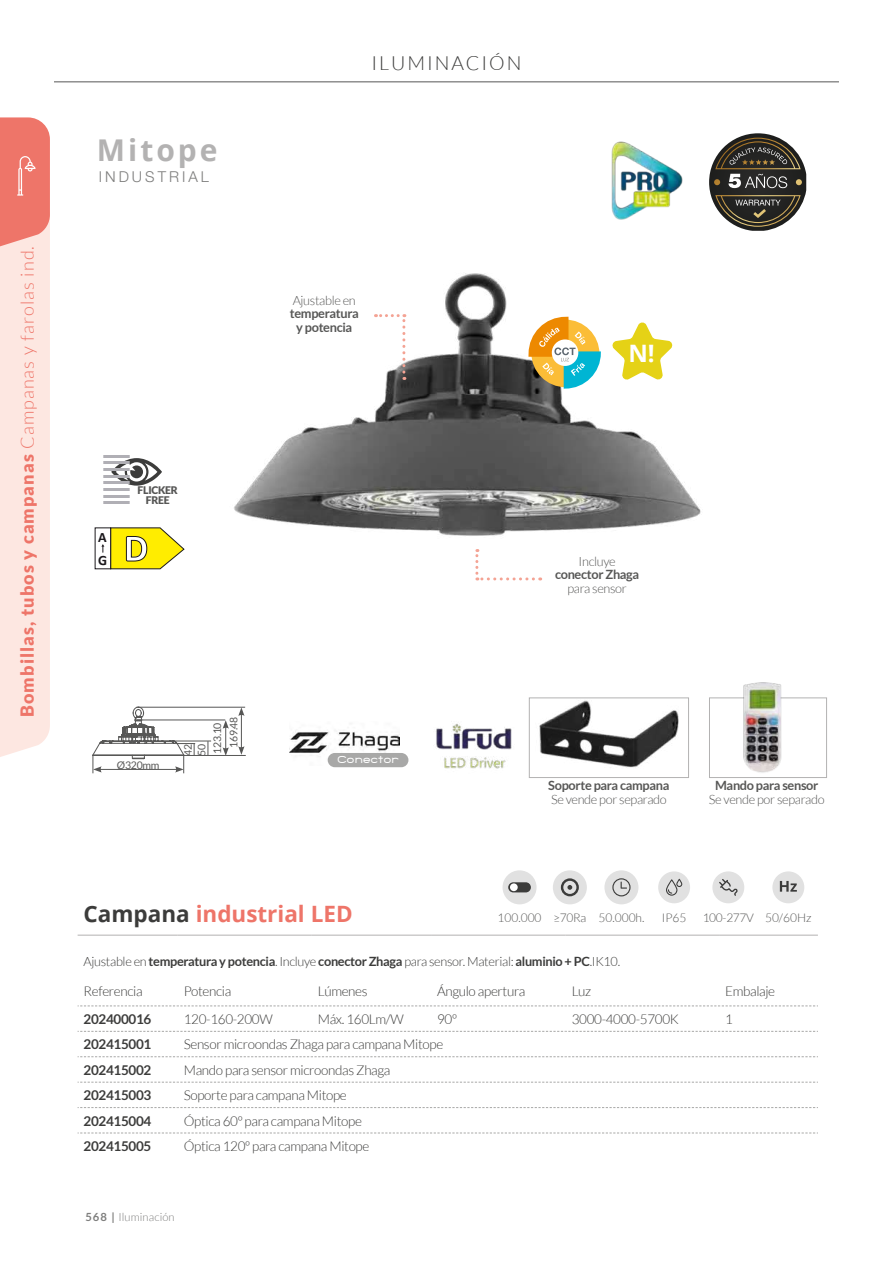
<style>
.page{position:relative;width:893px;height:1263px;background:#fff}
.page>*{position:absolute;margin:0;border:0;box-sizing:border-box;transform-origin:0 0}
.t1{font:700 38.85px "Calibri";color:#fff}
.t2{font:700 30px "Open Sans";letter-spacing:.1em;color:#b3b2b2}
.t3{font:700 24px "Open Sans";color:#fff}
.t4{font:700 22.5px "Open Sans";color:#ee7569}
.t5{font:300 19.5px "Lato";letter-spacing:.1em;color:#3c3c3b}
.t6{font:900 18px "Lato";letter-spacing:.06em;color:#ee7569}
.t7{font:300 15px "Helvetica Neue LT Std";letter-spacing:.2em;color:#7e7e7d}
.t8{font:700 14.25px/22.6px "Calibri";color:#1b181c}
.t9{font:300 13.5px "Lato";letter-spacing:-.025em;color:#3c3c3b}
.t10{font:700 13.5px "Lato";letter-spacing:-.025em;color:#3c3c3b}
.t11{font:300 12.75px "Lato";letter-spacing:-.025em;color:#3c3c3b}
.t12{font:700 12.75px/13.5px "Lato";letter-spacing:-.025em;color:#575756;text-align:center}
.t13{font:300 12.75px "Lato";letter-spacing:-.025em;color:#575756}
.t14{font:300 12px "Lato";color:#575756}
.t15{font:300 12px "Lato";letter-spacing:-.025em;color:#575756}
.t16{font:300 11.25px "Lato";letter-spacing:.01em;color:#7e7e7d}
.t17{font:10.5px/13.4px "Lato";letter-spacing:-.025em;color:#575756}
.t18{font:900 10.5px/10.2px "Lato";letter-spacing:-.025em;color:#575756;text-align:center}
.t19{font:500 10.5px "SF Grandezza";letter-spacing:.03em;color:#fff}
.s1{font-weight:300}
.s2{color:#3c3c3b}
.s3{font-weight:700}
</style>
<div class="page">
<hr style="left:54px;top:82px;width:785px;height:1px;background:#575756">
<svg style="left:0;top:117px;width:50px;height:640px;background:#fad2cb"></svg>
<hr style="left:78px;top:935px;width:100px;height:1px;background:#b3b2b2">
<hr style="left:178px;top:935px;width:134px;height:1px;background:#b3b2b2">
<hr style="left:312px;top:935px;width:119px;height:1px;background:#b3b2b2">
<hr style="left:431px;top:935px;width:135px;height:1px;background:#b3b2b2">
<hr style="left:566px;top:935px;width:153px;height:1px;background:#b3b2b2">
<hr style="left:719px;top:935px;width:99px;height:1px;background:#b3b2b2">
<svg style="left:78px;top:1005px;width:740px;height:1px"></svg>
<svg style="left:78px;top:1031px;width:740px;height:1px"></svg>
<svg style="left:78px;top:1056px;width:740px;height:1px"></svg>
<svg style="left:78px;top:1082px;width:740px;height:1px"></svg>
<svg style="left:78px;top:1107px;width:740px;height:1px"></svg>
<svg style="left:78px;top:1132px;width:740px;height:1px"></svg>
<div style="left:503px;top:870px;width:34px;height:34px;background:#e1e1e1;border-radius:50%"></div>
<div style="left:508px;top:882px;width:23px;height:10px;background:#3c3c3b;border-radius:5px"></div>
<div style="left:510px;top:883px;width:8px;height:8px;background:#fff;border-radius:50%"></div>
<div style="left:553px;top:870px;width:34px;height:34px;background:#e1e1e1;border-radius:50%"></div>
<svg style="left:561px;top:878px;width:18px;height:18px"></svg>
<div style="left:604px;top:870px;width:34px;height:34px;background:#e1e1e1;border-radius:50%"></div>
<svg style="left:612px;top:878px;width:18px;height:18px"></svg>
<div style="left:658px;top:871px;width:32px;height:32px;background:#e1e1e1;border-radius:50%"></div>
<svg style="left:666px;top:879px;width:16px;height:17px"></svg>
<div style="left:712px;top:871px;width:32px;height:32px;background:#e1e1e1;border-radius:50%"></div>
<svg style="left:719px;top:879px;width:19px;height:17px"></svg>
<div style="left:772px;top:871px;width:32px;height:32px;background:#e1e1e1;border-radius:50%"></div>
<svg style="left:780px;top:881px;width:17px;height:11px"></svg>
<img style="left:611px;top:141px;width:72px;height:79px">
<img style="left:436px;top:724px;width:76px;height:45px">
<img style="left:289px;top:731px;width:110px;height:35px">
<hr style="left:136px;top:707px;width:109px;height:1px;background:#575756">
<hr style="left:136px;top:720px;width:89px;height:1px;background:#575756">
<svg style="left:208px;top:742px;width:1px;height:13px"></svg>
<hr style="left:180px;top:755px;width:66px;height:1px;background:#575756">
<hr style="left:172px;top:741px;width:39px;height:1px;background:#575756">
<hr style="left:241px;top:713px;width:1px;height:36px;background:#575756">
<svg style="left:238px;top:707px;width:7px;height:9px"></svg>
<svg style="left:238px;top:746px;width:7px;height:9px"></svg>
<svg style="left:223px;top:720px;width:6px;height:35px"></svg>
<svg style="left:111px;top:527px;width:74px;height:42px"></svg>
<div style="left:95px;top:527px;width:16px;height:42px;background:#fff;border:1px solid #1b181c"></div>
<svg style="left:101px;top:544px;width:3px;height:8px"></svg>
<img style="left:234px;top:273px;width:467px;height:263px">
<img style="left:539px;top:700px;width:140px;height:68px">
<svg style="left:709px;top:133px;width:97px;height:98px"></svg>
<svg style="left:611px;top:322px;width:62px;height:59px"></svg>
<svg style="left:526px;top:314px;width:76px;height:76px"></svg>
<svg style="left:111px;top:458px;width:51px;height:28px"></svg>
<hr style="left:103px;top:461px;width:27px;height:3px;background:#b0afb5">
<hr style="left:103px;top:468px;width:27px;height:3px;background:#b0afb5">
<hr style="left:103px;top:475px;width:27px;height:2px;background:#b0afb5">
<hr style="left:103px;top:481px;width:27px;height:3px;background:#b0afb5">
<hr style="left:103px;top:488px;width:27px;height:3px;background:#b0afb5">
<hr style="left:103px;top:495px;width:27px;height:2px;background:#b0afb5">
<hr style="left:103px;top:455px;width:27px;height:3px;background:#b0afb5">
<hr style="left:103px;top:501px;width:27px;height:3px;background:#b0afb5">
<div style="left:328px;top:753px;width:80px;height:14px;background:#a8a8a7;border-radius:7px"></div>
<svg style="left:375px;top:314px;width:30px;height:66px"></svg>
<svg style="left:475px;top:549px;width:58px;height:31px"></svg>
<svg style="left:92px;top:706px;width:103px;height:67px"></svg>
<div style="left:529px;top:697px;width:160px;height:81px;border:1px solid #b3b2b2"></div>
<div style="left:709px;top:697px;width:118px;height:81px;border:1px solid #b3b2b2"></div>
<img style="left:739px;top:682px;width:45px;height:91px">
<h3 class="t6" style="left:17px;top:717px;width:472px;rotate:-90deg">Bombillas, tubos y campanas <span class="s1">Campanas y farolas ind.</span></h3>
<h2 class="t2" style="left:97px;top:129px;width:122px">Mitope</h2>
<p class="t7" style="left:99px;top:168px;width:112px">INDUSTRIAL</p>
<p class="t18" style="left:138px;top:485px;width:42px">FLICKER<br>FREE</p>
<p class="t8" style="left:98px;top:526px;width:11px">A<br>G</p>
<h1 class="t1" style="left:124px;top:521px;width:26px">D</h1>
<p class="t17" style="left:117px;top:758px;width:44px">Ø320mm</p>
<p class="t17" style="left:181px;top:755px;width:13px;rotate:-90deg">42<br>50</p>
<p class="t17" style="left:211px;top:754px;width:33px;rotate:-90deg">123.10</p>
<p class="t17" style="left:227px;top:748px;width:33px;rotate:-90deg">169.48</p>
<h3 class="t5" style="left:371px;top:52px;width:151px">ILUMINACIÓN</h3>
<p class="t13" style="left:293px;top:293px;width:65px">Ajustable en</p>
<p class="t12" style="left:290px;top:306px;width:70px">temperatura y potencia</p>
<p class="t19" style="left:337px;top:752px;width:63px">Conector</p>
<h3 class="t3" style="left:628px;top:336px;width:28px">N!</h3>
<p class="t13" style="left:579px;top:554px;width:39px">Incluye</p>
<p class="t12" style="left:555px;top:568px;width:86px">conector Zhaga</p>
<p class="t13" style="left:567px;top:581px;width:61px">para sensor</p>
<p class="t12" style="left:548px;top:779px;width:123px">Soporte para campana</p>
<p class="t13" style="left:551px;top:792px;width:117px">Se vende por separado</p>
<p class="t12" style="left:715px;top:779px;width:105px">Mando para sensor</p>
<p class="t13" style="left:709px;top:792px;width:117px">Se vende por separado</p>
<h3 class="t4" style="left:84px;top:898px;width:271px"><span class="s2">Campana</span> industrial LED</h3>
<p class="t11" style="left:84px;top:955px;width:538px">Ajustable en <span class="s3">temperatura y potencia</span>. Incluye <span class="s3">conector Zhaga</span> para sensor. Material: <span class="s3">aluminio + PC</span>.IK10.</p>
<p class="t9" style="left:84px;top:984px;width:61px">Referencia</p>
<p class="t9" style="left:184px;top:984px;width:49px">Potencia</p>
<p class="t9" style="left:318px;top:984px;width:51px">Lúmenes</p>
<p class="t9" style="left:437px;top:984px;width:90px">Ángulo apertura</p>
<p class="t9" style="left:572px;top:984px;width:21px">Luz</p>
<p class="t9" style="left:725px;top:984px;width:52px">Embalaje</p>
<p class="t10" style="left:84px;top:1011px;width:69px">202400016</p>
<p class="t9" style="left:184px;top:1012px;width:91px">120-160-200W</p>
<p class="t9" style="left:318px;top:1012px;width:87px">Máx. 160Lm/W</p>
<p class="t9" style="left:437px;top:1012px;width:22px">90º</p>
<p class="t9" style="left:572px;top:1012px;width:109px">3000-4000-5700K</p>
<p class="t9" style="left:725px;top:1012px;width:9px">1</p>
<p class="t10" style="left:84px;top:1037px;width:69px">202415001</p>
<p class="t9" style="left:184px;top:1037px;width:261px">Sensor microondas Zhaga para campana Mitope</p>
<p class="t10" style="left:84px;top:1062px;width:69px">202415002</p>
<p class="t9" style="left:184px;top:1063px;width:208px">Mando para sensor microondas Zhaga</p>
<p class="t10" style="left:84px;top:1088px;width:69px">202415003</p>
<p class="t9" style="left:184px;top:1088px;width:165px">Soporte para campana Mitope</p>
<p class="t10" style="left:84px;top:1113px;width:69px">202415004</p>
<p class="t9" style="left:184px;top:1113px;width:180px">Óptica 60º para campana Mitope</p>
<p class="t10" style="left:84px;top:1138px;width:69px">202415005</p>
<p class="t9" style="left:184px;top:1139px;width:187px">Óptica 120º para campana Mitope</p>
<p class="t14" style="left:497px;top:911px;width:148px">100.000 ≥70Ra 50.000h.</p>
<p class="t14" style="left:662px;top:911px;width:26px">IP65</p>
<p class="t15" style="left:703px;top:911px;width:110px">100-277V 50/60Hz</p>
<p class="t16" style="left:85px;top:1211px;width:91px"><span class="s3">568 |</span> Iluminación</p>
</div>
